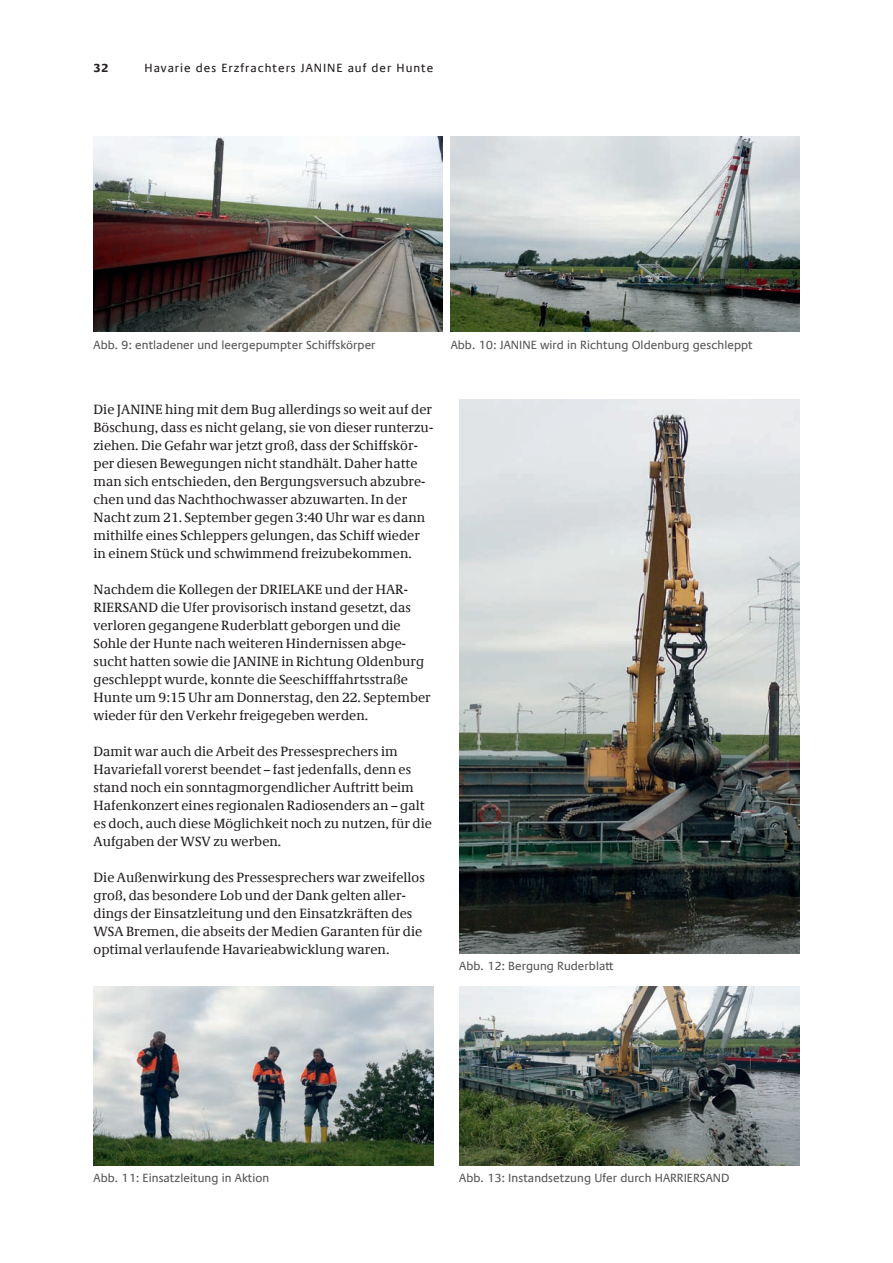
<style>
.page{position:relative;width:893px;height:1263px;background:#fff}
.page>*{position:absolute;margin:0;border:0;box-sizing:border-box;transform-origin:0 0}
.Fließtext{font:13.5px/18px "Demos Com";letter-spacing:.005em;color:#231f20}
.Bildunterschrift{font:12px "Praxis Com";letter-spacing:.005em;color:#57585a}
.t1{font:12px "Praxis Com";letter-spacing:.08em;color:#231f20}
.t2{font:700 12px "Praxis Com";color:#231f20}
</style>
<div class="page">
<img style="left:94px;top:136px;width:348px;height:196px">
<img style="left:451px;top:136px;width:348px;height:196px">
<img style="left:459px;top:400px;width:340px;height:554px">
<img style="left:459px;top:986px;width:340px;height:179px">
<img style="left:94px;top:986px;width:340px;height:179px">
<p class="t2" style="left:94px;top:61px;width:17px">32</p>
<p class="t1" style="left:145px;top:61px;width:290px">Havarie des Erzfrachters JANINE auf der Hunte</p>
<p class="Bildunterschrift" style="left:94px;top:338px;width:284px">Abb. 9: entladener und leergepumpter Schiffskörper</p>
<p class="Bildunterschrift" style="left:451px;top:338px;width:303px">Abb. 10: JANINE wird in Richtung Oldenburg geschleppt</p>
<p class="Fließtext" style="left:94px;top:401px;width:341px">Die JANINE hing mit dem Bug allerdings so weit auf der Böschung, dass es nicht gelang, sie von dieser runterzu&shy;ziehen. Die Gefahr war jetzt groß, dass der Schiffskör&shy;per diesen Bewegungen nicht standhält. Daher hatte man sich entschieden, den Bergungsversuch abzubre&shy;chen und das Nachthochwasser abzuwarten. In der Nacht zum 21. September gegen 3:40 Uhr war es dann mithilfe eines Schleppers gelungen, das Schiff wieder in einem Stück und schwimmend freizubekommen.</p>
<p class="Fließtext" style="left:94px;top:581px;width:339px">Nachdem die Kollegen der DRIELAKE und der HAR-RIERSAND die Ufer provisorisch instand gesetzt, das verloren gegangene Ruderblatt geborgen und die Sohle der Hunte nach weiteren Hindernissen abge&shy;sucht hatten sowie die JANINE in Richtung Oldenburg geschleppt wurde, konnte die Seeschifffahrtsstraße Hunte um 9:15 Uhr am Donnerstag, den 22. September wieder für den Verkehr freigegeben werden.</p>
<p class="Fließtext" style="left:94px;top:743px;width:340px">Damit war auch die Arbeit des Pressesprechers im Havariefall vorerst beendet – fast jedenfalls, denn es stand noch ein sonntagmorgendlicher Auftritt beim Hafenkonzert eines regionalen Radiosenders an – galt es doch, auch diese Möglichkeit noch zu nutzen, für die Aufgaben der WSV zu werben.</p>
<p class="Fließtext" style="left:94px;top:869px;width:333px">Die Außenwirkung des Pressesprechers war zweifellos groß, das besondere Lob und der Dank gelten aller&shy;dings der Einsatzleitung und den Einsatzkräften des WSA Bremen, die abseits der Medien Garanten für die optimal verlaufende Havarieabwicklung waren.</p>
<p class="Bildunterschrift" style="left:459px;top:959px;width:156px">Abb. 12: Bergung Ruderblatt</p>
<p class="Bildunterschrift" style="left:94px;top:1171px;width:177px">Abb. 11: Einsatzleitung in Aktion</p>
<p class="Bildunterschrift" style="left:459px;top:1171px;width:272px">Abb. 13: Instandsetzung Ufer durch HARRIERSAND</p>
</div>
